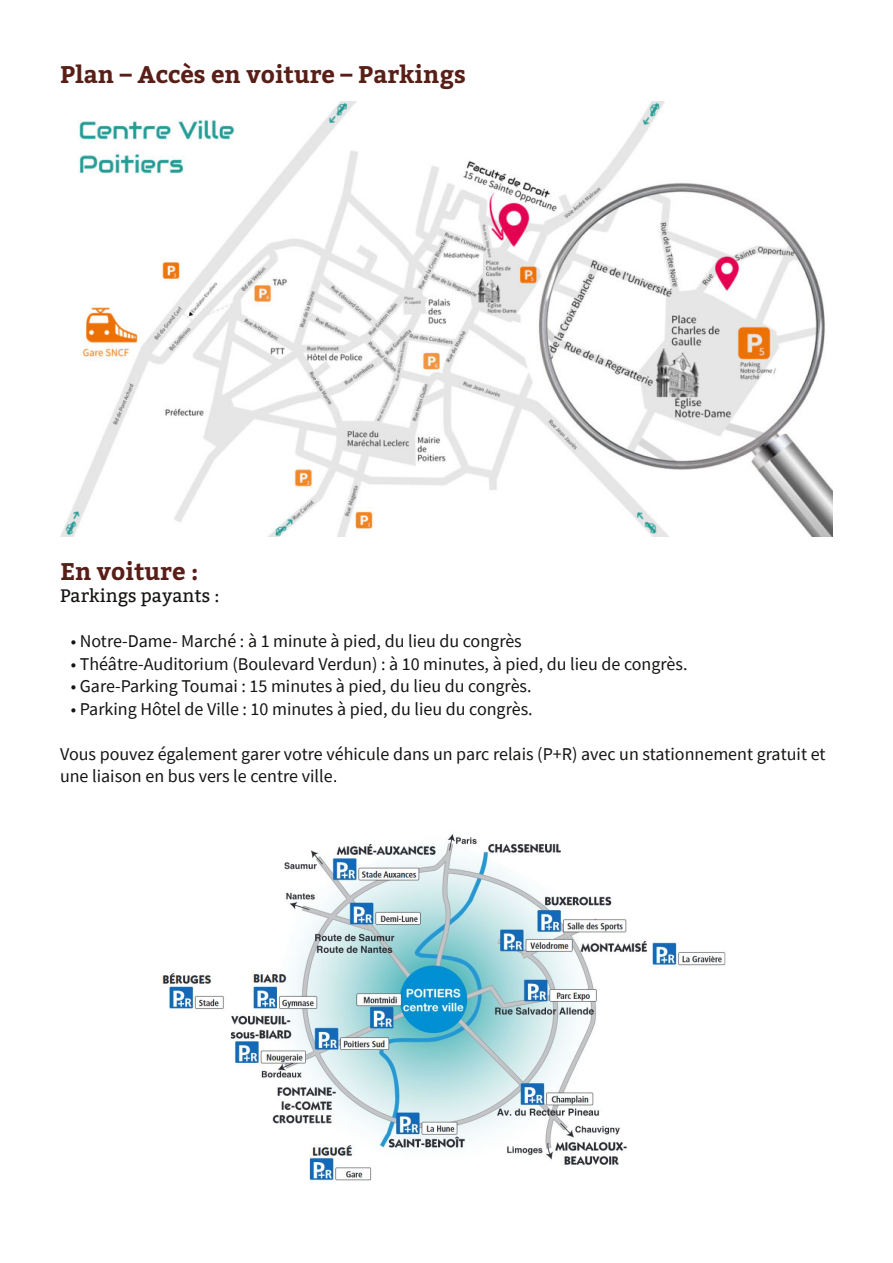
<style>
.page{position:relative;width:893px;height:1263px;background:#fff}
.page>*{position:absolute;margin:0;border:0;box-sizing:border-box;transform-origin:0 0}
.t1{font:700 24px "Bitter";color:#581e17}
.t2{font:18px/22.5px "Source Sans Pro";color:#161413}
.t3{font:18px "Bitter";color:#161413}
</style>
<div class="page">
<img style="left:61px;top:101px;width:771px;height:435px">
<img style="left:162px;top:834px;width:564px;height:348px">
<h1 class="t1" style="left:60px;top:57px;width:407px">Plan – Accès en voiture – Parkings</h1>
<h1 class="t1" style="left:60px;top:553px;width:140px">En voiture :</h1>
<p class="t3" style="left:60px;top:585px;width:161px">Parkings payants :</p>
<p class="t2" style="left:71px;top:629px;width:453px">• Notre-Dame- Marché : à 1 minute à pied, du lieu du congrès</p>
<p class="t2" style="left:71px;top:652px;width:618px">• Théâtre-Auditorium (Boulevard Verdun) : à 10 minutes, à pied, du lieu de congrès.</p>
<p class="t2" style="left:71px;top:674px;width:462px">• Gare-Parking Toumai : 15 minutes à pied, du lieu du congrès.</p>
<p class="t2" style="left:71px;top:697px;width:463px">• Parking Hôtel de Ville : 10 minutes à pied, du lieu du congrès.</p>
<p class="t2" style="left:60px;top:742px;width:767px">Vous pouvez également garer votre véhicule dans un parc relais (P+R) avec un stationnement gratuit et une liaison en bus vers le centre ville</p>
</div>
